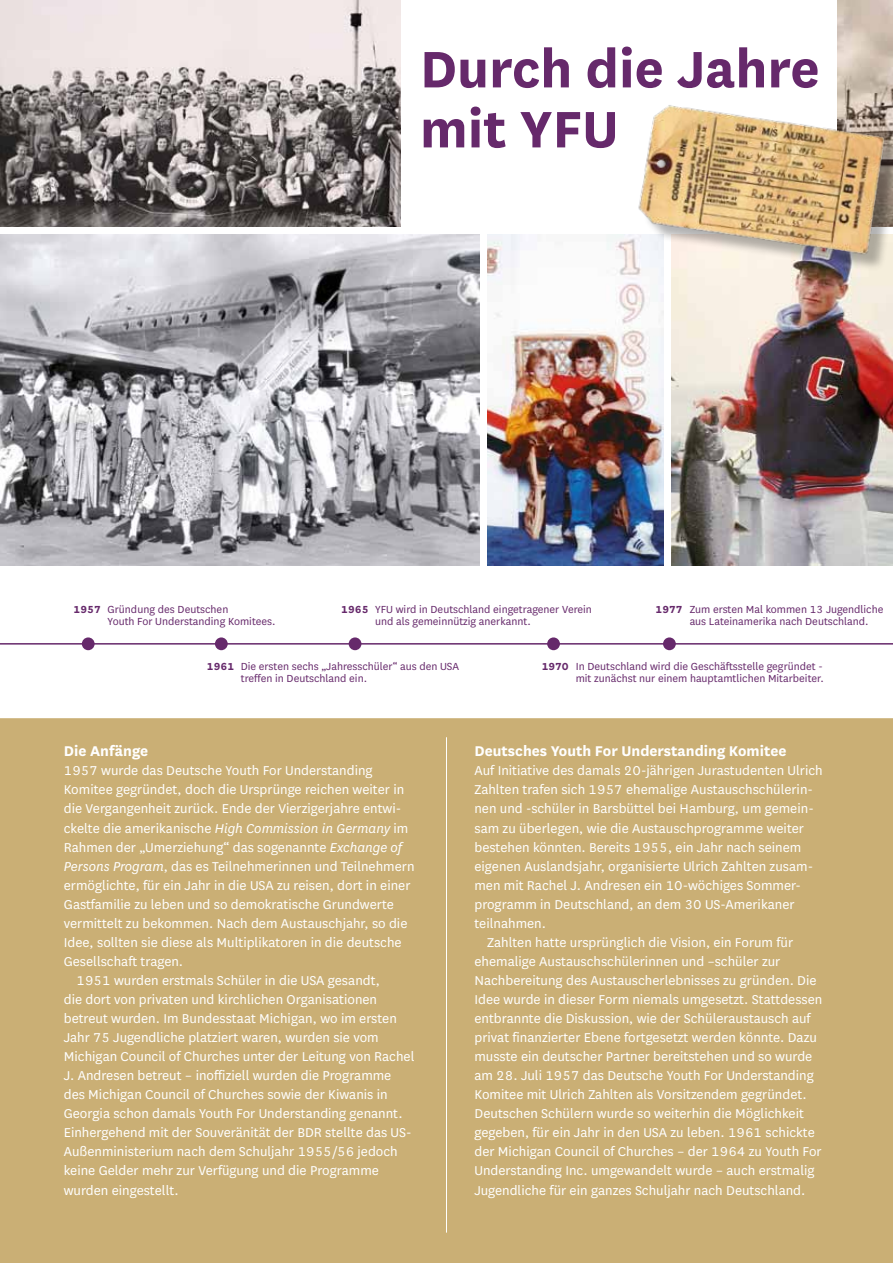
<style>
.page{position:relative;width:893px;height:1263px;background:#fff}
.page>*{position:absolute;margin:0;border:0;box-sizing:border-box;transform-origin:0 0}
.t1{font:700 60px/60px "National";color:#66296b}
.t2{font:700 16.5px "National";color:#fff}
.t3{font:15px "National";color:#fff}
.t4{font:12px/12px "National";color:#66296b}
.s1{font-weight:700}
.s2{font-style:italic}
</style>
<div class="page">
<svg style="left:0;top:0;width:672px;height:297px"></svg>
<div style="left:0;top:718px;width:893px;height:545px;background:#caaf75"></div>
<img style="left:0;top:0;width:400px;height:226px">
<hr style="left:446px;top:737px;width:1px;height:495px;background:#fff">
<hr style="left:0;top:643px;width:893px;height:2px;background:#66296b">
<div style="left:82px;top:637px;width:13px;height:13px;background:#66296b;border-radius:50%"></div>
<div style="left:215px;top:637px;width:13px;height:13px;background:#66296b;border-radius:50%"></div>
<div style="left:547px;top:637px;width:13px;height:13px;background:#66296b;border-radius:50%"></div>
<div style="left:663px;top:637px;width:13px;height:13px;background:#66296b;border-radius:50%"></div>
<div style="left:349px;top:637px;width:12px;height:13px;background:#66296b;border-radius:50%"></div>
<img style="left:0;top:235px;width:479px;height:331px">
<img style="left:488px;top:235px;width:175px;height:331px">
<img style="left:672px;top:272px;width:221px;height:294px">
<img style="left:837px;top:0;width:56px;height:109px">
<img style="left:621px;top:83px;width:270px;height:191px">
<h1 class="t1" style="left:420px;top:35px;width:401px">Durch die Jahre mit YFU</h1>
<p class="t4" style="left:108px;top:603px;width:170px;text-indent:-34px"><span class="s1">1957</span> Gründung des Deutschen<br>Youth For Understanding Komitees.</p>
<p class="t4" style="left:241px;top:660px;width:220px;text-indent:-34px"><span class="s1">1961</span> Die ersten sechs „Jahresschüler“ aus den USA treffen in Deutschland ein.</p>
<p class="t4" style="left:375px;top:603px;width:218px;text-indent:-34px"><span class="s1">1965</span> YFU wird in Deutschland eingetragener Verein und als gemeinnützig anerkannt.</p>
<p class="t4" style="left:690px;top:603px;width:195px;text-indent:-34px"><span class="s1">1977</span> Zum ersten Mal kommen 13 Jugendliche aus Lateinamerika nach Deutschland.</p>
<p class="t4" style="left:542px;top:660px;width:284px;text-align:right"><span class="s1">1970</span> In Deutschland wird die Geschäftsstelle gegründet - mit zunächst nur einem hauptamtlichen M itarbeiter.</p>
<p class="t2" style="left:64px;top:739px;width:86px">Die Anfänge</p>
<p class="t3" style="left:64px;top:761px;width:310px">1957 wurde das Deutsche Youth For Understanding</p>
<p class="t3" style="left:64px;top:780px;width:342px">Komitee gegründet, doch die Ursprünge reichen weiter in</p>
<p class="t3" style="left:64px;top:799px;width:339px">die Vergangenheit zurück. Ende der Vierzigerjahre entwi-</p>
<p class="t3" style="left:64px;top:818px;width:346px">ckelte die amerikanische <span class="s2">High Commission in Germany</span> im</p>
<p class="t3" style="left:64px;top:837px;width:340px">Rahmen der „Umerziehung“ das sogenannte <span class="s2">Exchange of</span></p>
<p class="t3" style="left:64px;top:856px;width:352px"><span class="s2">Persons Program</span>, das es Teilnehmerinnen und Teilnehmern</p>
<p class="t3" style="left:64px;top:875px;width:348px">ermöglichte, für ein Jahr in die USA zu reisen, dort in einer</p>
<p class="t3" style="left:64px;top:894px;width:332px">Gastfamilie zu leben und so demokratische Grundwerte</p>
<p class="t3" style="left:64px;top:913px;width:345px">vermittelt zu bekommen. Nach dem Austauschjahr, so die</p>
<p class="t3" style="left:64px;top:932px;width:339px">Idee, sollten sie diese als M ultiplikatoren in die deutsche</p>
<p class="t3" style="left:64px;top:951px;width:121px">Gesellschaft tragen.</p>
<p class="t3" style="left:77px;top:970px;width:305px">1951 wurden erstmals Schüler in die USA gesandt,</p>
<p class="t3" style="left:64px;top:990px;width:315px">die dort von privaten und kirchlichen Organisationen</p>
<p class="t3" style="left:64px;top:1009px;width:335px">betreut wurden. Im Bundesstaat M ichigan, wo im ersten</p>
<p class="t3" style="left:64px;top:1028px;width:316px">Jahr 75 Jugendliche platziert waren, wurden sie vom</p>
<p class="t3" style="left:64px;top:1047px;width:352px">M ichigan Council of Churches unter der Leitung von Rachel</p>
<p class="t3" style="left:64px;top:1066px;width:329px">J. Andresen betreut – inoffiziell wurden die Programme</p>
<p class="t3" style="left:64px;top:1085px;width:325px">des M ichigan Council of Churches sowie der Kiwanis in</p>
<p class="t3" style="left:64px;top:1104px;width:340px">Georgia schon damals Youth For Understanding genannt.</p>
<p class="t3" style="left:64px;top:1123px;width:349px">Einhergehend mit der Souveränität der BDR stellte das US-</p>
<p class="t3" style="left:64px;top:1142px;width:336px">Außenministerium nach dem Schuljahr 1955/56 jedoch</p>
<p class="t3" style="left:64px;top:1161px;width:317px">keine Gelder mehr zur Verfügung und die Programme</p>
<p class="t3" style="left:64px;top:1180px;width:117px">wurden eingestellt.</p>
<p class="t2" style="left:474px;top:739px;width:314px">Deutsches Youth For Understanding Komitee</p>
<p class="t3" style="left:474px;top:761px;width:350px">Auf Initiative des damals 20-jährigen Jurastudenten Ulrich</p>
<p class="t3" style="left:474px;top:780px;width:340px">Zahlten trafen sich 1957 ehemalige Austauschschülerin-</p>
<p class="t3" style="left:474px;top:799px;width:341px">nen und -schüler in Barsbüttel bei Hamburg, um gemein-</p>
<p class="t3" style="left:474px;top:818px;width:331px">sam zu überlegen, wie die Austauschprogramme weiter</p>
<p class="t3" style="left:474px;top:837px;width:328px">bestehen könnten. Bereits 1955, ein Jahr nach seinem</p>
<p class="t3" style="left:474px;top:856px;width:340px">eigenen Auslandsjahr, organisierte Ulrich Zahlten zusam-</p>
<p class="t3" style="left:474px;top:875px;width:328px">men mit Rachel J. Andresen ein 10-wöchiges Sommer-</p>
<p class="t3" style="left:474px;top:894px;width:322px">programm in Deutschland, an dem 30 US-Amerikaner</p>
<p class="t3" style="left:474px;top:913px;width:73px">teilnahmen.</p>
<p class="t3" style="left:487px;top:932px;width:307px">Zahlten hatte ursprünglich die Vision, ein Forum für</p>
<p class="t3" style="left:474px;top:951px;width:307px">ehemalige Austauschschülerinnen und –schüler zur</p>
<p class="t3" style="left:474px;top:970px;width:344px">Nachbereitung des Austauscherlebnisses zu gründen. Die</p>
<p class="t3" style="left:474px;top:990px;width:349px">Idee wurde in dieser Form niemals umgesetzt. Stattdessen</p>
<p class="t3" style="left:474px;top:1009px;width:338px">entbrannte die Diskussion, wie der Schüleraustausch auf</p>
<p class="t3" style="left:474px;top:1028px;width:344px">privat finanzierter Ebene fortgesetzt werden könnte. Dazu</p>
<p class="t3" style="left:474px;top:1047px;width:339px">musste ein deutscher Partner bereitstehen und so wurde</p>
<p class="t3" style="left:474px;top:1066px;width:341px">am 28. Juli 1957 das Deutsche Youth For Understanding</p>
<p class="t3" style="left:474px;top:1085px;width:334px">Komitee mit Ulrich Zahlten als Vorsitzendem gegründet.</p>
<p class="t3" style="left:474px;top:1104px;width:331px">Deutschen Schülern wurde so weiterhin die Möglichkeit</p>
<p class="t3" style="left:474px;top:1123px;width:342px">gegeben, für ein Jahr in den USA zu leben. 1961 schickte</p>
<p class="t3" style="left:474px;top:1142px;width:349px">der Michigan Council of Churches – der 1964 zu Youth For</p>
<p class="t3" style="left:474px;top:1161px;width:342px">Understanding Inc. umgewandelt wurde – auch erstmalig</p>
<p class="t3" style="left:474px;top:1180px;width:332px">Jugendliche für ein ganzes Schuljahr nach Deutschland.</p>
</div>
